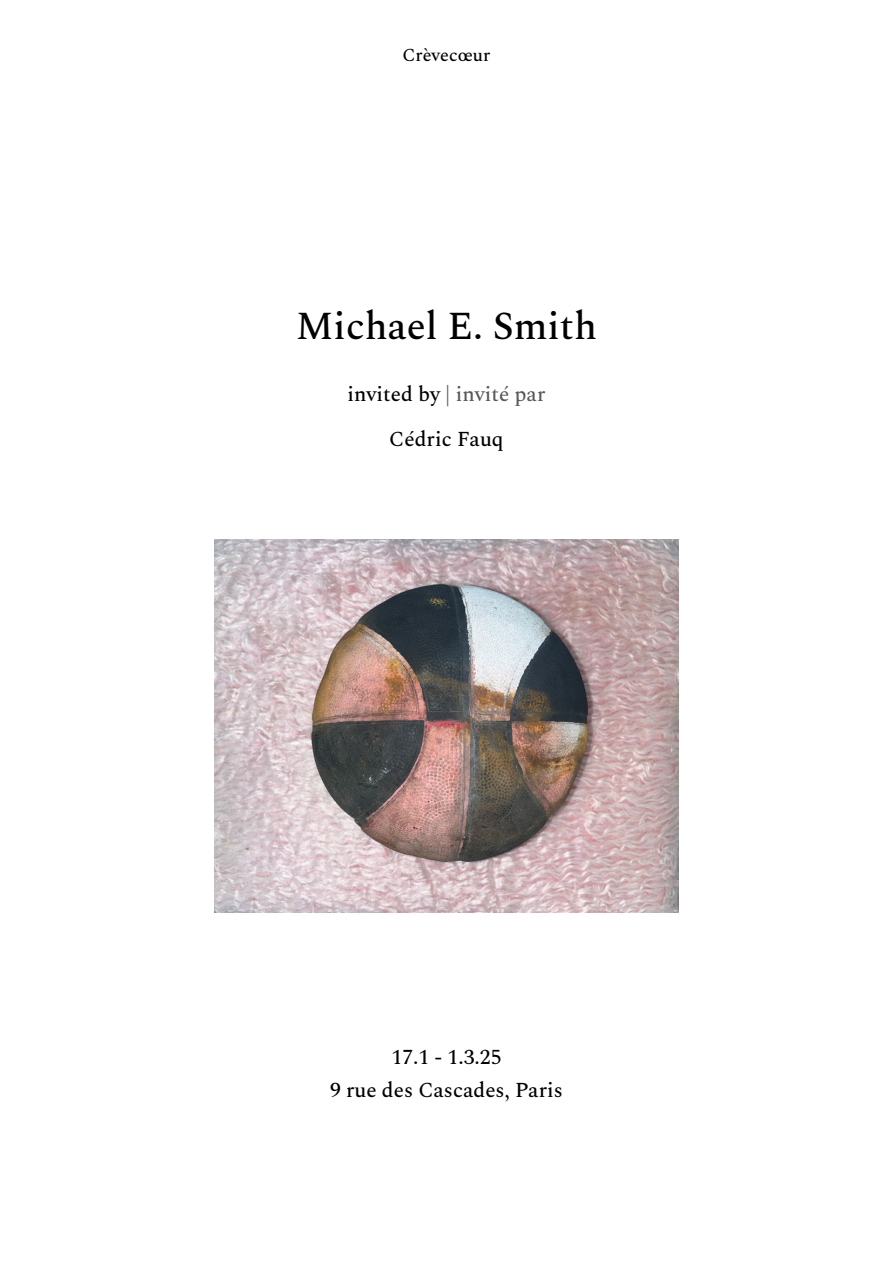
<style>
.page{position:relative;width:893px;height:1263px;background:#fff}
.page>*{position:absolute;margin:0;border:0;box-sizing:border-box;transform-origin:0 0}
.t1{font:500 39px "Spectral";color:#000}
.t2{font:500 21px/45px "Spectral";color:#000;text-align:center}
.t3{font:500 18px "Spectral";color:#000}
.s1{color:#58595b}
</style>
<div class="page">
<img style="left:214px;top:539px;width:465px;height:373px">
<p class="t3" style="left:403px;top:42px;width:89px">Crèvecœur</p>
<h1 class="t1" style="left:296px;top:298px;width:303px">Michael E. Smith</h1>
<p class="t2" style="left:347px;top:370px;width:199px">invited by <span class="s1">| invité par<br></span>Cédric Fauq</p>
<p class="t2" style="left:330px;top:1039px;width:234px;line-height:33px">17.1 - 1.3.25<br>9 rue des Cascades, Paris</p>
</div>
